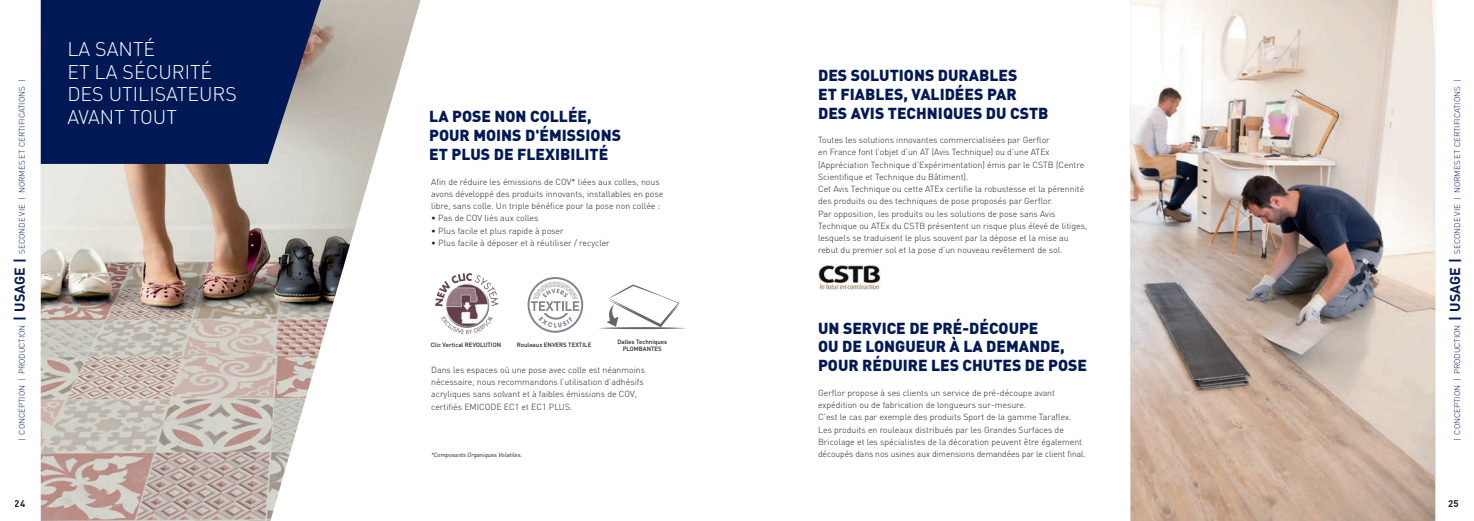
<style>
.page{position:relative;width:1474px;height:521px;background:#fff}
.page>*{position:absolute;margin:0;border:0;box-sizing:border-box;transform-origin:0 0}
.t1{font:300 19.6px/22.6px "DIN";color:#fff}
.t2{font:900 15.75px/18.9px "DIN";color:#001954}
.t3{font:700 9.62px "DIN";color:#231f20}
.t4{font:300 8.75px/12.2px "DIN";color:#231f20}
.t5{font:300 8.05px "DIN";color:#001954}
.t6{font:500 6.12px/7.4px "DIN";color:#231f20;text-align:center}
.t7{font:italic 6.12px "DIN";color:#231f20}
.s1{font-weight:700;font-size:14.17px}
</style>
<div class="page">
<img style="left:41px;top:0;width:379px;height:521px">
<svg style="left:41px;top:0;width:280px;height:164px;fill:#001954"></svg>
<img style="left:1130px;top:0;width:305px;height:521px">
<img style="left:818px;top:265px;width:62px;height:25px">
<img style="left:427px;top:264px;width:80px;height:79px;border-radius:40px">
<svg style="left:527px;top:277px;width:56px;height:56px"></svg>
<svg style="left:599px;top:284px;width:86px;height:45px"></svg>
<h1 class="t1" style="left:67px;top:37px;width:171px">LA SANTÉ<br>ET LA SÉCURITÉ<br>DES UTILISATEURS<br>AVANT TOUT</h1>
<h2 class="t2" style="left:818px;top:65px;width:232px">DES SOLUTIONS DURABLES<br>ET FIABLES, VALIDÉES PAR<br>DES AVIS TECHNIQUES DU CSTB</h2>
<p class="t4" style="left:818px;top:134px;width:271px">Toutes les solutions innovantes commercialisées par Gerflor<br>en France font l’objet d’un AT (Avis Technique) ou d’une ATEx (Appréciation Technique d’Expérimentation) émis par le CSTB (Centre Scientifique et Technique du Bâtiment).<br>Cet Avis Technique ou cette ATEx certifie la robustesse et la pérennité des produits ou des techniques de pose proposés par Gerflor.<br>Par opposition, les produits ou les solutions de pose sans Avis Technique ou ATEx du CSTB présentent un risque plus élevé de litiges, lesquels se traduisent le plus souvent par la dépose et la mise au rebut du premier sol et la pose d’un nouveau revêtement de sol.</p>
<p class="t5" style="left:17px;top:441px;width:363px;rotate:-90deg">| CONCEPTION | PRODUCTION <span class="s1">| USAGE |</span> SECONDE VIE | NORMES ET CERTIFICATIONS |</p>
<p class="t5" style="left:1452px;top:441px;width:363px;rotate:-90deg">| CONCEPTION | PRODUCTION <span class="s1">| USAGE |</span> SECONDE VIE | NORMES ET CERTIFICATIONS |</p>
<h2 class="t2" style="left:429px;top:106px;width:193px">LA POSE NON COLLÉE,<br>POUR MOINS D'ÉMISSIONS<br>ET PLUS DE FLEXIBILITÉ</h2>
<p class="t4" style="left:431px;top:175px;width:234px">Afin de réduire les émissions de COV* liées aux colles, nous avons développé des produits innovants, installables en pose libre, sans colle. Un triple bénéfice pour la pose non collée :</p>
<p class="t4" style="left:431px;top:212px;width:109px">• Pas de COV liés aux colles</p>
<p class="t4" style="left:431px;top:224px;width:134px">• Plus facile et plus rapide à poser</p>
<p class="t4" style="left:431px;top:236px;width:180px">• Plus facile à déposer et à réutiliser / recycler</p>
<h2 class="t2" style="left:818px;top:317px;width:270px">UN SERVICE DE PRÉ-DÉCOUPE<br>OU DE LONGUEUR À LA DEMANDE,<br>POUR RÉDUIRE LES CHUTES DE POSE</h2>
<p class="t4" style="left:818px;top:386px;width:269px">Gerflor propose à ses clients un service de pré-découpe avant expédition ou de fabrication de longueurs sur-mesure.<br>C’est le cas par exemple des produits Sport de la gamme Taraflex.<br>Les produits en rouleaux distribués par les Grandes Surfaces de Bricolage et les spécialistes de la décoration peuvent être également découpés dans nos usines aux dimensions demandées par le client final.</p>
<p class="t6" style="left:430px;top:341px;width:72px">Clic Vertical REVOLUTION</p>
<p class="t6" style="left:517px;top:341px;width:76px">Rouleaux ENVERS TEXTILE</p>
<p class="t6" style="left:617px;top:337px;width:51px">Dalles Techniques<br>PLOMBANTES</p>
<p class="t4" style="left:431px;top:363px;width:215px">Dans les espaces où une pose avec colle est néanmoins nécessaire, nous recommandons l’utilisation d’adhésifs acryliques sans solvant et à faibles émissions de COV, certifiés EMICODE EC1 et EC1 PLUS.</p>
<p class="t7" style="left:431px;top:451px;width:92px">*Composants Organiques Volatiles.</p>
<p class="t3" style="left:15px;top:497px;width:12px">24</p>
<p class="t3" style="left:1448px;top:497px;width:12px">25</p>
</div>
